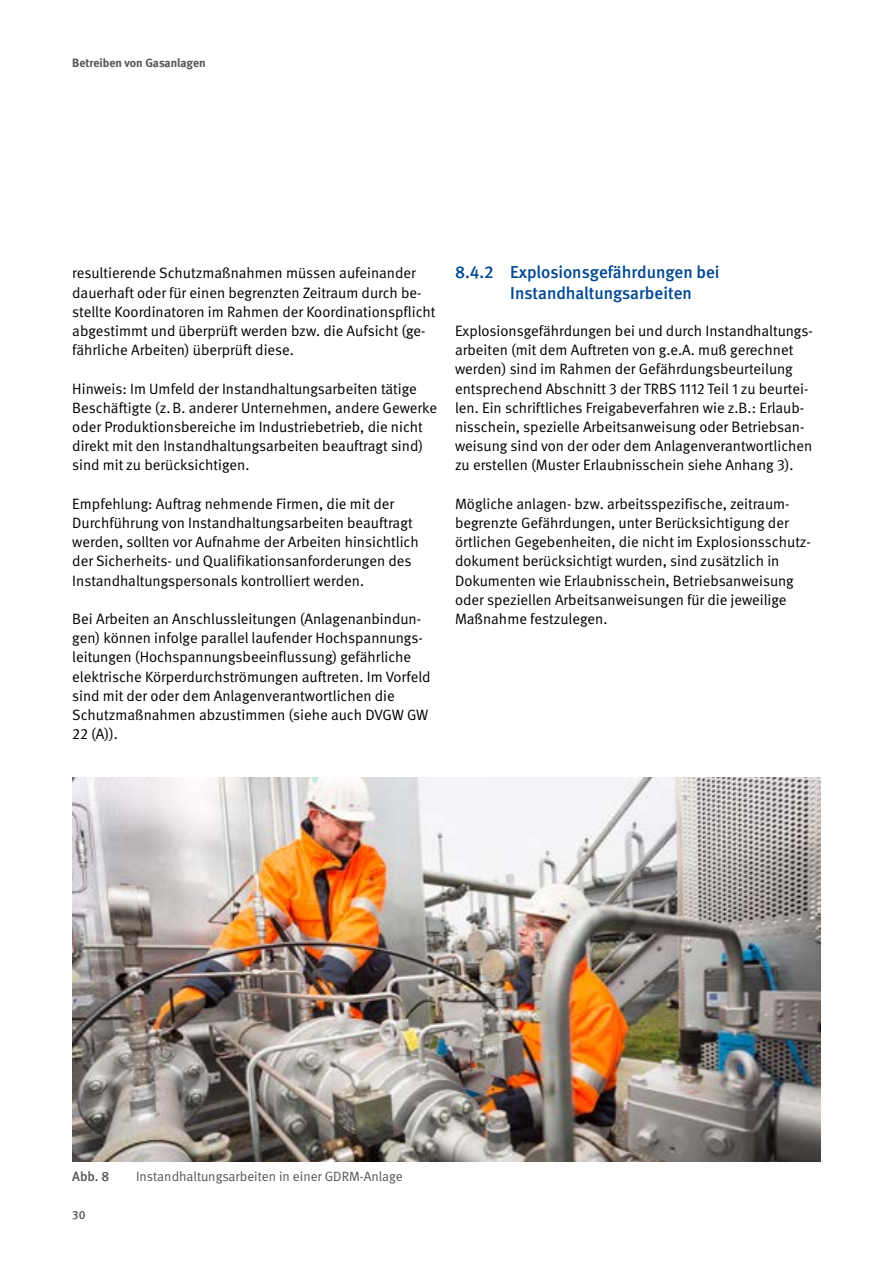
<style>
.page{position:relative;width:893px;height:1263px;background:#fff}
.page>*{position:absolute;margin:0;border:0;box-sizing:border-box;transform-origin:0 0}
.t1{font:500 17.25px/20.2px "DGUV Meta";color:#004893}
.t2{font:15px/19.2px "DGUV Meta";color:#000}
.t3{font:13.5px "DGUV Meta";color:#565655}
.t4{font:500 13.5px "DGUV Meta";color:#565655}
.t5{font:700 12px "DGUV Meta";letter-spacing:-.005em;color:#565655}
.t6{font:500 12px "DGUV Meta";color:#565655}
</style>
<div class="page">
<img style="left:72px;top:778px;width:749px;height:384px">
<p class="t5" style="left:72px;top:56px;width:135px">Betreiben von Gasanlagen</p>
<p class="t2" style="left:72px;top:264px;width:365px">resultierende Schutzmaßnahmen müssen aufeinander dauerhaft oder für einen begrenzten Zeitraum durch be&shy;stellte Koordinatoren im Rahmen der Koordinationspflicht abgestimmt und überprüft werden bzw. die Aufsicht (ge&shy;fährliche Arbeiten) überprüft diese.</p>
<p class="t2" style="left:72px;top:379px;width:366px">Hinweis: Im Umfeld der Instandhaltungsarbeiten tätige Beschäftigte (z.B. anderer Unternehmen, andere Gewerke oder Produktionsbereiche im Industriebetrieb, die nicht direkt mit den Instandhaltungsarbeiten beauftragt sind) sind mit zu berücksichtigen.</p>
<p class="t2" style="left:72px;top:494px;width:348px">Empfehlung: Auftrag nehmende Firmen, die mit der Durchführung von Instandhaltungsarbeiten beauftragt werden, sollten vor Aufnahme der Arbeiten hinsichtlich der Sicherheits- und Qualifikationsanforderungen des Instandhaltungspersonals kontrolliert werden.</p>
<p class="t2" style="left:72px;top:610px;width:360px">Bei Arbeiten an Anschlussleitungen (Anlagenanbindun&shy;gen) können infolge parallel laufender Hochspannungs&shy;leitungen (Hochspannungsbeeinflussung) gefährliche elektrische Körperdurchströmungen auftreten. Im Vorfeld sind mit der oder dem Anlagenverantwortlichen die Schutzmaßnahmen abzustimmen (siehe auch DVGW GW 22 (A)).</p>
<p class="t1" style="left:510px;top:263px;width:211px;text-indent:-55px">8.4.2 Explosionsgefährdungen bei<br>Instandhaltungsarbeiten</p>
<p class="t2" style="left:455px;top:322px;width:359px">Explosionsgefährdungen bei und durch Instandhaltungs&shy;arbeiten (mit dem Auftreten von g.e.A. muß gerechnet werden) sind im Rahmen der Gefährdungsbeurteilung entsprechend Abschnitt 3 der TRBS 1112 Teil 1 zu beurtei&shy;len. Ein schriftliches Freigabeverfahren wie z.B.: Erlaub&shy;nisschein, spezielle Arbeitsanweisung oder Betriebsan&shy;weisung sind von der oder dem Anlagenverantwortlichen zu erstellen (Muster Erlaubnisschein siehe Anhang 3).</p>
<p class="t2" style="left:455px;top:494px;width:357px">Mögliche anlagen- bzw. arbeitsspezifische, zeitraum&shy;begrenzte Gefährdungen, unter Berücksichtigung der örtlichen Gegebenheiten, die nicht im Explosionsschutz&shy;dokument berücksichtigt wurden, sind zusätzlich in Dokumenten wie Erlaubnisschein, Betriebsanweisung oder speziellen Arbeitsanweisungen für die jeweilige Maßnahme festzulegen.</p>
<p class="t4" style="left:72px;top:1168px;width:39px">Abb. 8</p>
<p class="t3" style="left:136px;top:1168px;width:268px">Instandhaltungsarbeiten in einer GDRM-Anlage</p>
<p class="t6" style="left:72px;top:1208px;width:15px">30</p>
</div>
